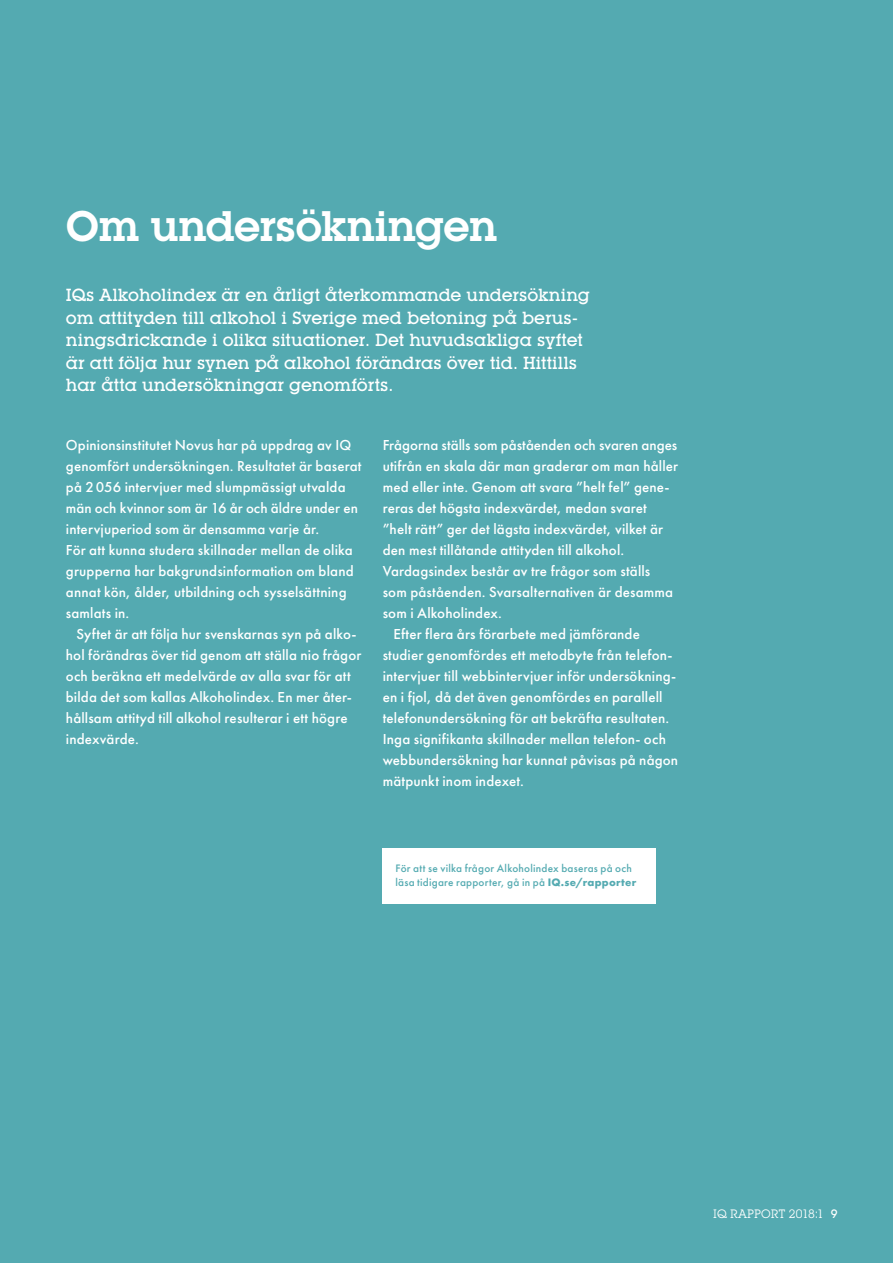
<style>
.page{position:relative;width:893px;height:1263px;background:#54aab1}
.page>*{position:absolute;margin:0;border:0;box-sizing:border-box;transform-origin:0 0}
.t1{font:600 42px "Lubalin Graph IT Cby BT";letter-spacing:-.025em;color:#fff}
.t2{font:500 17.25px/22.5px "Lubalin Graph IT Cby BT";letter-spacing:-.005em;color:#fff}
.t3{font:15px/21px "Futura PT Medium";letter-spacing:.01em;color:#fff}
.t4{font:12px "Lubalin Graph IT Cby BT";color:#fff}
.t5{font:11.25px/14.2px "Futura PT Medium";letter-spacing:.02em;color:#54aab1}
.s1{font-family:"Futura PT Bold"}
.s2{font-weight:500}
</style>
<div class="page">
<div style="left:383px;top:848px;width:273px;height:55px;background:#fff"></div>
<h1 class="t1" style="left:66px;top:200px;width:433px">Om undersökningen</h1>
<p class="t2" style="left:66px;top:284px;width:525px">IQs Alkoholindex är en årligt återkommande undersökning om attityden till alkohol i Sverige med betoning på berus&shy;ningsdrickande i olika situationer. Det huvudsakliga syftet är att följa hur synen på alkohol förändras över tid. Hittills har åtta undersökningar genomförts.</p>
<p class="t3" style="left:66px;top:434px;width:297px">Opinionsinstitutet Novus har på uppdrag av IQ genomfört undersökningen. Resultatet är baserat på 2056 intervjuer med slumpmässigt utvalda män och kvinnor som är 16 år och äldre under en intervjuperiod som är densamma varje år.<br>För att kunna studera skillnader mellan de olika grupperna har bakgrundsinformation om bland annat kön, ålder, utbildning och sysselsättning samlats in.</p>
<p class="t3" style="left:66px;top:623px;width:297px;text-indent:11px">Syftet är att följa hur svenskarnas syn på alko&shy;hol förändras över tid genom att ställa nio frågor och beräkna ett medelvärde av alla svar för att bilda det som kallas Alkoholindex. En mer åter&shy;hållsam attityd till alkohol resulterar i ett högre indexvärde.</p>
<p class="t3" style="left:383px;top:434px;width:296px">Frågorna ställs som påståenden och svaren anges</p>
<p class="t3" style="left:383px;top:455px;width:297px">utifrån en skala där man graderar om man håller</p>
<p class="t3" style="left:383px;top:476px;width:288px">med eller inte. Genom att svara ”helt fel” gene-</p>
<p class="t3" style="left:383px;top:497px;width:266px">reras det högsta indexvärdet, medan svaret</p>
<p class="t3" style="left:383px;top:518px;width:282px">”helt rätt” ger det lägsta indexvärdet, vilket är</p>
<p class="t3" style="left:383px;top:539px;width:243px">den mest tillåtande attityden till alkohol.</p>
<p class="t3" style="left:383px;top:560px;width:269px">Vardagsindex består av tre frågor som ställs</p>
<p class="t3" style="left:383px;top:581px;width:292px">som påståenden. Svarsalternativen är desamma</p>
<p class="t3" style="left:383px;top:602px;width:121px">som i Alkoholindex.</p>
<p class="t3" style="left:393px;top:623px;width:248px">Efter flera års förarbete med jämförande</p>
<p class="t3" style="left:383px;top:644px;width:291px">studier genomfördes ett metodbyte från telefon-</p>
<p class="t3" style="left:383px;top:665px;width:295px">intervjuer till webbintervjuer inför undersökning-</p>
<p class="t3" style="left:383px;top:686px;width:281px">en i fjol, då det även genomfördes en parallell</p>
<p class="t3" style="left:383px;top:707px;width:288px">telefonundersökning för att bekräfta resultaten.</p>
<p class="t3" style="left:383px;top:728px;width:285px">Inga signifikanta skillnader mellan telefon- och</p>
<p class="t3" style="left:383px;top:749px;width:297px">webbundersökning har kunnat påvisas på någon</p>
<p class="t3" style="left:383px;top:770px;width:143px">mätpunkt inom indexet.</p>
<p class="t5" style="left:395px;top:861px;width:242px">För att se vilka frågor Alkoholindex baseras på och läsa tidigare rapporter, gå in på <span class="s1">IQ.se/rapporter</span></p>
<p class="t4" style="left:713px;top:1206px;width:126px">IQ RAPPORT 2018:1 <span class="s2">9</span></p>
</div>
